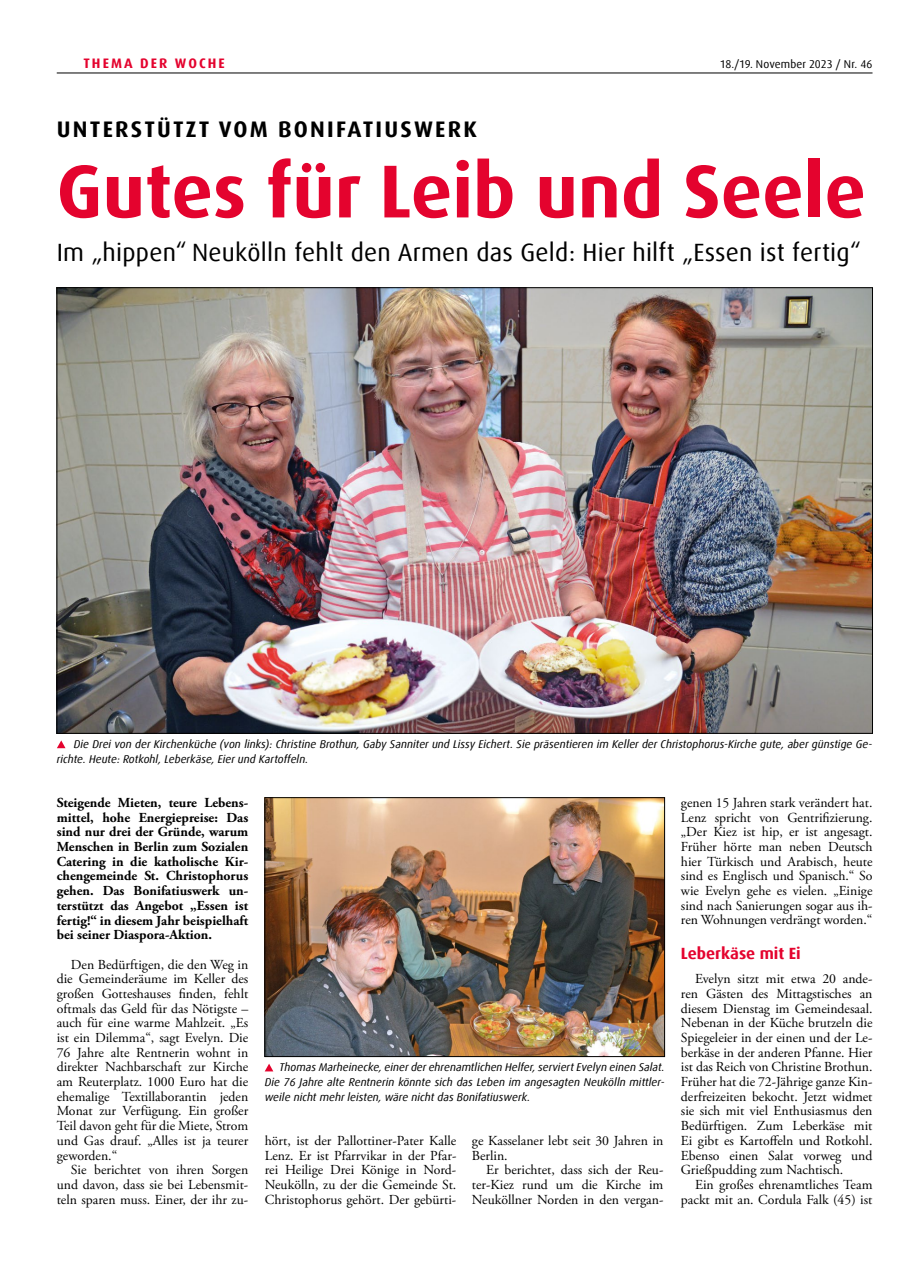
<style>
.page{position:relative;width:908px;height:1276px;background:#fff}
.page>*{position:absolute;margin:0;border:0;box-sizing:border-box;transform-origin:0 0}
.t1{font:700 75px "Dax Offc Pro";color:#e4032e}
.t2{font:25px "Dax Offc Pro";letter-spacing:.01em;color:#000}
.t3{font:700 22.5px "Dax Offc Pro";letter-spacing:.1em;color:#000}
.t4{font:700 16.25px "Dax Offc Pro";color:#e4032e}
.t5{font:13.75px/14.6px "Adobe Garamond Pro";color:#000;text-align:justify}
.t6{font:700 13.75px/14.6px "Adobe Garamond Pro";color:#000;text-align:justify}
.t7{font:700 13.75px "Dax Offc Pro";letter-spacing:.15em;color:#e4032e}
.t8{font:italic 11.25px/14.8px "Dax Offc Pro";color:#000}
.t9{font:11.25px "Dax Offc Pro";letter-spacing:.005em;color:#000}
</style>
<div class="page">
<hr style="left:57px;top:73px;width:815px;height:1px;background:#000">
<img style="left:59px;top:289px;width:811px;height:442px">
<img style="left:266px;top:799px;width:396px;height:255px">
<div style="left:264px;top:797px;width:400px;height:259px;border:1px solid #000"></div>
<svg style="left:57px;top:740px;width:8px;height:8px"></svg>
<svg style="left:265px;top:1063px;width:8px;height:8px"></svg>
<p class="t7" style="left:83px;top:54px;width:143px">THEMA DER WOCHE</p>
<p class="t9" style="left:719px;top:56px;width:154px">18./19. November 2023 / Nr. 46</p>
<h3 class="t3" style="left:57px;top:115px;width:421px">UNTERSTÜTZT VOM BONIFATIUSWERK</h3>
<h1 class="t1" style="left:57px;top:143px;width:810px">Gutes für Leib und Seele</h1>
<h2 class="t2" style="left:57px;top:236px;width:805px">Im „hippen“ Neukölln fehlt den Armen das Geld: Hier hilft „Essen ist fertig“</h2>
<p class="t8" style="left:57px;top:737px;width:816px;text-indent:17px">Die Drei von der Kirchenküche (von links): Christine Brothun, Gaby Sanniter und Lissy Eichert. Sie präsentieren im Keller der Christophorus-Kirche gute, aber günstige Ge&shy;richte. Heute: Rotkohl, Leberkäse, Eier und Kartoffeln.</p>
<p class="t6" style="left:57px;top:795px;width:193px">Steigende Mieten, teure Lebens&shy;mittel, hohe Energiepreise: Das sind nur drei der Gründe, warum Menschen in Berlin zum Sozialen Catering in die katholische Kir&shy;chengemeinde St. Christophorus gehen. Das Bonifatiuswerk un&shy;terstützt das Angebot „Essen ist fertig!“ in diesem Jahr beispielhaft bei seiner Diaspora-Aktion.</p>
<p class="t5" style="left:57px;top:957px;width:193px;text-indent:14px">Den Bedürftigen, die den Weg in die Gemeinderäume im Keller des großen Gotteshauses finden, fehlt oftmals das Geld für das Nötigste – auch für eine warme Mahlzeit. „Es ist ein Dilemma“, sagt Evelyn. Die 76 Jahre alte Rentnerin wohnt in direkter Nachbarschaft zur Kirche am Reuterplatz. 1000 Euro hat die ehemalige Textillaborantin jeden Monat zur Verfügung. Ein großer Teil davon geht für die Miete, Strom und Gas drauf. „Alles ist ja teurer geworden.“</p>
<p class="t5" style="left:57px;top:1163px;width:193px;text-indent:14px">Sie berichtet von ihren Sorgen und davon, dass sie bei Lebensmit&shy;teln sparen muss. Einer, der ihr zu-</p>
<p class="t8" style="left:264px;top:1060px;width:401px;text-align:justify;text-indent:15px">Thomas Marheinecke, einer der ehrenamtlichen Helfer, serviert Evelyn einen Salat.<br>Die 76 Jahre alte Rentnerin könnte sich das Leben im angesagten Neukölln mittler&shy;weile nicht mehr leisten, wäre nicht das Bonifatiuswerk.</p>
<p class="t5" style="left:265px;top:1133px;width:193px">hört, ist der Pallottiner-Pater Kalle Lenz. Er ist Pfarrvikar in der Pfar&shy;rei Heilige Drei Könige in Nord-Neukölln, zu der die Gemeinde St.<br>Christophorus gehört. Der gebürti-</p>
<p class="t5" style="left:471px;top:1133px;width:193px">ge Kasselaner lebt seit 30 Jahren in<br>Berlin.</p>
<p class="t5" style="left:471px;top:1163px;width:193px;text-indent:14px">Er berichtet, dass sich der Reu&shy;ter-Kiez rund um die Kirche im Neuköllner Norden in den vergan-</p>
<p class="t5" style="left:680px;top:795px;width:193px">genen 15 Jahren stark verändert hat.<br>Lenz spricht von Gentrifizierung. „Der Kiez ist hip, er ist angesagt.<br>Früher hörte man neben Deutsch hier Türkisch und Arabisch, heute sind es Englisch und Spanisch.“ So wie Evelyn gehe es vielen. „Einige sind nach Sanierungen sogar aus ih&shy;ren Wohnungen verdrängt worden.“</p>
<p class="t4" style="left:680px;top:943px;width:121px">Leberkäse mit Ei</p>
<p class="t5" style="left:680px;top:972px;width:193px;text-indent:14px">Evelyn sitzt mit etwa 20 ande&shy;ren Gästen des Mittagstisches an diesem Dienstag im Gemeindesaal.<br>Nebenan in der Küche brutzeln die Spiegeleier in der einen und der Le&shy;berkäse in der anderen Pfanne. Hier ist das Reich von Christine Brothun.<br>Früher hat die 72-Jährige ganze Kin&shy;derfreizeiten bekocht. Jetzt widmet sie sich mit viel Enthusiasmus den Bedürftigen. Zum Leberkäse mit Ei gibt es Kartoffeln und Rotkohl.<br>Ebenso einen Salat vorweg und Grießpudding zum Nachtisch.</p>
<p class="t5" style="left:680px;top:1177px;width:193px;text-align:right">Ein großes ehrenamtliches Team packt mit an. Cordula Falk (45) ist</p>
</div>
